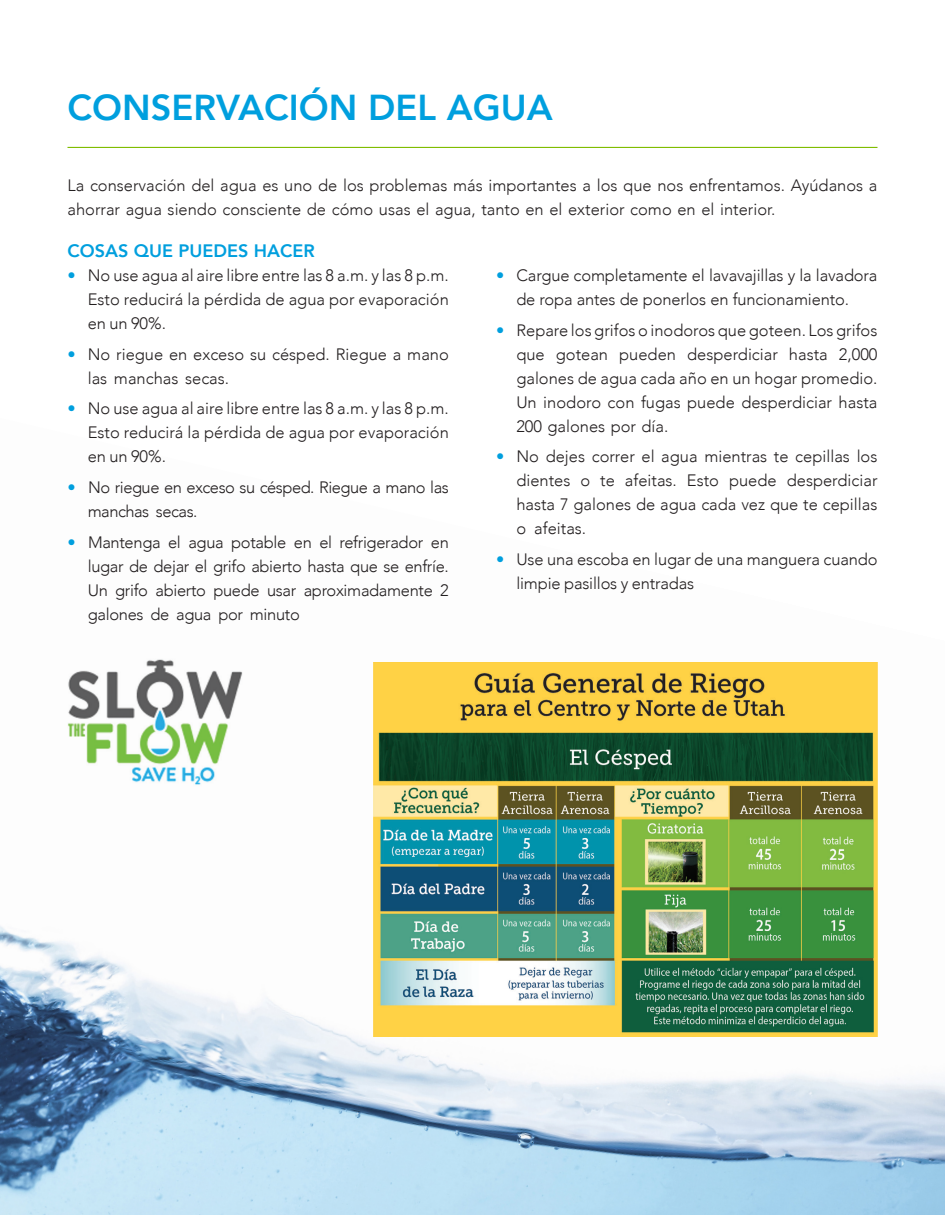
<style>
.page{position:relative;width:945px;height:1215px;background:#fff}
.page>*{position:absolute;margin:0;border:0;box-sizing:border-box;transform-origin:0 0}
.Header_1{font:800 36px "Avenir";color:#009fde}
.Header_2{font:800 18px "Avenir";color:#009fde}
.t1{font:300 16.5px/24px "Avenir";color:#231f20;text-align:justify}
.t2{font:300 16.5px/24px "Avenir";letter-spacing:-.03em;color:#231f20}
.s1{font-weight:500;color:#009fde}
</style>
<div class="page">
<img style="left:0;top:662px;width:945px;height:553px">
<img style="left:374px;top:662px;width:504px;height:374px">
<img style="left:67px;top:659px;width:176px;height:135px">
<hr style="left:68px;top:147px;width:810px;height:1px;background:#80bd01">
<p class="Header_1" style="left:68px;top:79px;width:487px">CONSERVACIÓN DEL AGUA</p>
<p class="t1" style="left:68px;top:173px;width:812px">La conservación del agua es uno de los problemas más importantes a los que nos enfrentamos. Ayúdanos a ahorrar agua siendo consciente de cómo usas el agua, tanto en el exterior como en el interior.</p>
<p class="Header_2" style="left:68px;top:237px;width:249px">COSAS QUE PUEDES HACER</p>
<p class="t1" style="left:88px;top:263px;width:363px;text-indent:-20px"><span class="s1">•</span> No use agua al aire libre entre las 8 a.m. y las 8 p.m.<br>Esto reducirá la pérdida de agua por evaporación en un 90%.</p>
<p class="t1" style="left:88px;top:342px;width:363px;text-indent:-20px"><span class="s1">•</span> No riegue en exceso su césped. Riegue a mano las manchas secas.</p>
<p class="t1" style="left:88px;top:397px;width:363px;text-indent:-20px"><span class="s1">•</span> No use agua al aire libre entre las 8 a.m. y las 8 p.m.<br>Esto reducirá la pérdida de agua por evaporación en un 90%.</p>
<p class="t2" style="left:88px;top:476px;width:363px;text-indent:-20px"><span class="s1">•</span> No riegue en exceso su césped. Riegue a mano las manchas secas.</p>
<p class="t1" style="left:88px;top:530px;width:363px;text-indent:-20px"><span class="s1">•</span> Mantenga el agua potable en el refrigerador en lugar de dejar el grifo abierto hasta que se enfríe.<br>Un grifo abierto puede usar aproximadamente 2 galones de agua por minuto</p>
<p class="t1" style="left:496px;top:263px;width:383px;text-align:center"><span class="s1">•</span> Cargue completamente el lavavajillas y la lavadora de ropa antes de ponerlos en funcionamiento.</p>
<p class="t1" style="left:516px;top:318px;width:363px;text-indent:-20px"><span class="s1">•</span> Repare los grifos o inodoros que goteen. Los grifos que gotean pueden desperdiciar hasta 2,000 galones de agua cada año en un hogar promedio.<br>Un inodoro con fugas puede desperdiciar hasta 200 galones por día.</p>
<p class="t1" style="left:516px;top:445px;width:363px;text-indent:-20px"><span class="s1">•</span> No dejes correr el agua mientras te cepillas los dientes o te afeitas. Esto puede desperdiciar hasta 7 galones de agua cada vez que te cepillas o afeitas.</p>
<p class="t1" style="left:516px;top:548px;width:363px;text-indent:-20px"><span class="s1">•</span> Use una escoba en lugar de una manguera cuando limpie pasillos y entradas</p>
</div>
